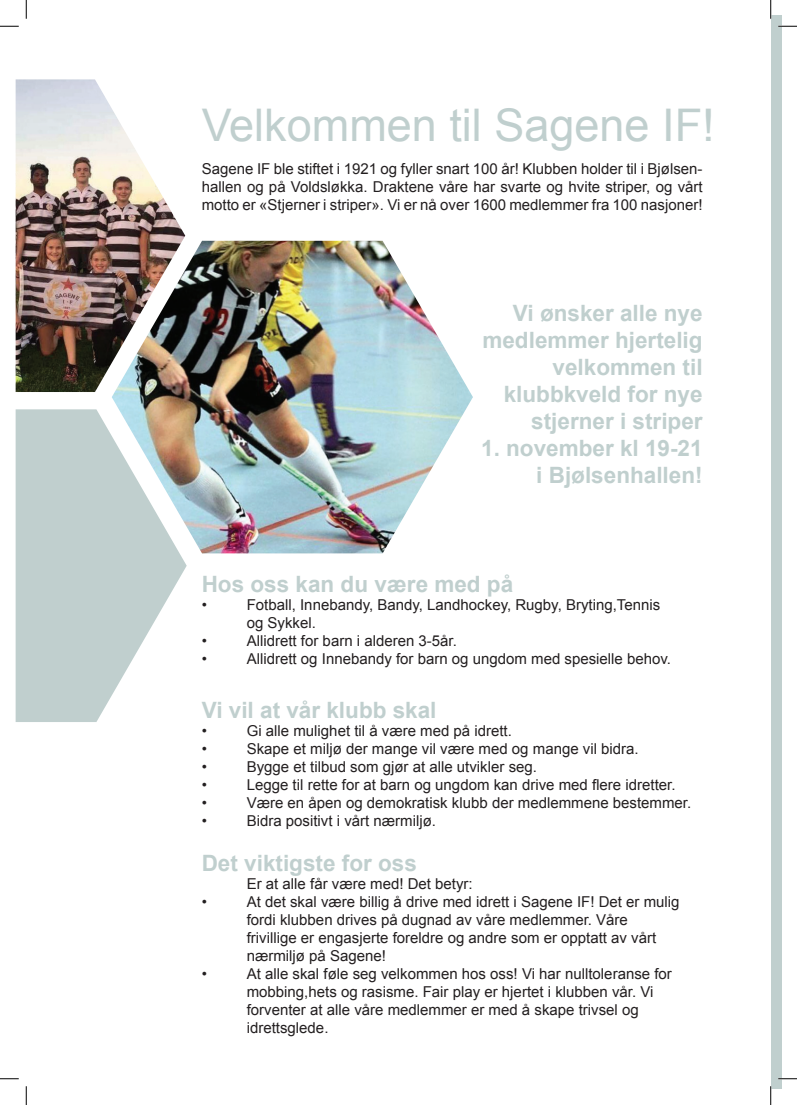
<style>
.page{position:relative;width:797px;height:1105px;background:#fff}
.page>*{position:absolute;margin:0;border:0;box-sizing:border-box;transform-origin:0 0}
.t1{font:45px "Arial";color:#c0cfce}
.t2{font:700 22.5px/27px "Arial";color:#c0cfce;text-align:right}
.t3{font:15px/18px "Arial";color:#231f20}
</style>
<div class="page">
<img style="left:112px;top:241px;width:361px;height:312px">
<svg style="left:16px;top:409px;width:171px;height:313px;fill:#c0cfce"></svg>
<img style="left:16px;top:79px;width:169px;height:313px">
<div style="left:770px;top:16px;width:11px;height:1073px;background:#c0cfce"></div>
<svg style="left:0;top:25px;width:19px;height:2px"></svg>
<svg style="left:778px;top:25px;width:19px;height:2px"></svg>
<svg style="left:0;top:1078px;width:19px;height:1px"></svg>
<svg style="left:778px;top:1078px;width:19px;height:1px"></svg>
<svg style="left:25px;top:0;width:2px;height:19px"></svg>
<svg style="left:25px;top:1086px;width:2px;height:19px"></svg>
<svg style="left:770px;top:0;width:1px;height:19px"></svg>
<svg style="left:770px;top:1086px;width:1px;height:19px"></svg>
<h1 class="t1" style="left:202px;top:96px;width:514px">Velkommen til Sagene IF!</h1>
<p class="t3" style="left:202px;top:160px;width:502px;text-align:justify">Sagene IF ble stiftet i 1921 og fyller snart 100 år! Klubben holder til i Bjølsen&shy;hallen og på Voldsløkka. Draktene våre har svarte og hvite striper, og vårt motto er «Stjerner i striper». Vi er nå over 1600 medlemmer fra 100 nasjoner!</p>
<h2 class="t2" style="left:482px;top:300px;width:222px">Vi ønsker alle nye medlemmer hjertelig velkommen til klubbkveld for nye stjerner i striper</h2>
<h2 class="t2" style="left:481px;top:435px;width:223px">1. november kl 19-21 i Bjølsenhallen!</h2>
<h2 class="t2" style="left:202px;top:571px;width:313px">Hos oss kan du være med på</h2>
<p class="t3" style="left:202px;top:596px;width:7px">•</p>
<p class="t3" style="left:247px;top:596px;width:415px">Fotball, Innebandy, Bandy, Landhockey, Rugby, Bryting,Tennis og Sykkel.</p>
<p class="t3" style="left:202px;top:632px;width:7px">•</p>
<p class="t3" style="left:247px;top:632px;width:212px">Allidrett for barn i alderen 3-5år.</p>
<p class="t3" style="left:202px;top:650px;width:7px">•</p>
<p class="t3" style="left:247px;top:650px;width:426px">Allidrett og Innebandy for barn og ungdom med spesielle behov.</p>
<h2 class="t2" style="left:202px;top:697px;width:236px">Vi vil at vår klubb skal</h2>
<p class="t3" style="left:202px;top:722px;width:7px">•</p>
<p class="t3" style="left:247px;top:722px;width:267px">Gi alle mulighet til å være med på idrett.</p>
<p class="t3" style="left:202px;top:740px;width:7px">•</p>
<p class="t3" style="left:247px;top:740px;width:393px">Skape et miljø der mange vil være med og mange vil bidra.</p>
<p class="t3" style="left:202px;top:758px;width:7px">•</p>
<p class="t3" style="left:247px;top:758px;width:292px">Bygge et tilbud som gjør at alle utvikler seg.</p>
<p class="t3" style="left:202px;top:776px;width:7px">•</p>
<p class="t3" style="left:247px;top:776px;width:430px">Legge til rette for at barn og ungdom kan drive med flere idretter.</p>
<p class="t3" style="left:202px;top:794px;width:7px">•</p>
<p class="t3" style="left:247px;top:794px;width:446px">Være en åpen og demokratisk klubb der medlemmene bestemmer.</p>
<p class="t3" style="left:202px;top:812px;width:7px">•</p>
<p class="t3" style="left:247px;top:812px;width:191px">Bidra positivt i vårt nærmiljø.</p>
<h2 class="t2" style="left:202px;top:850px;width:217px">Det viktigste for oss</h2>
<p class="t3" style="left:247px;top:875px;width:227px">Er at alle får være med! Det betyr:</p>
<p class="t3" style="left:202px;top:893px;width:7px">•</p>
<p class="t3" style="left:247px;top:893px;width:434px">At det skal være billig å drive med idrett i Sagene IF! Det er mulig fordi klubben drives på dugnad av våre medlemmer. Våre frivillige er engasjerte foreldre og andre som er opptatt av vårt nærmiljø på Sagene!</p>
<p class="t3" style="left:202px;top:965px;width:7px">•</p>
<p class="t3" style="left:247px;top:965px;width:426px">At alle skal føle seg velkommen hos oss! Vi har nulltoleranse for mobbing,hets og rasisme. Fair play er hjertet i klubben vår. Vi forventer at alle våre medlemmer er med å skape trivsel og idrettsglede.</p>
</div>
